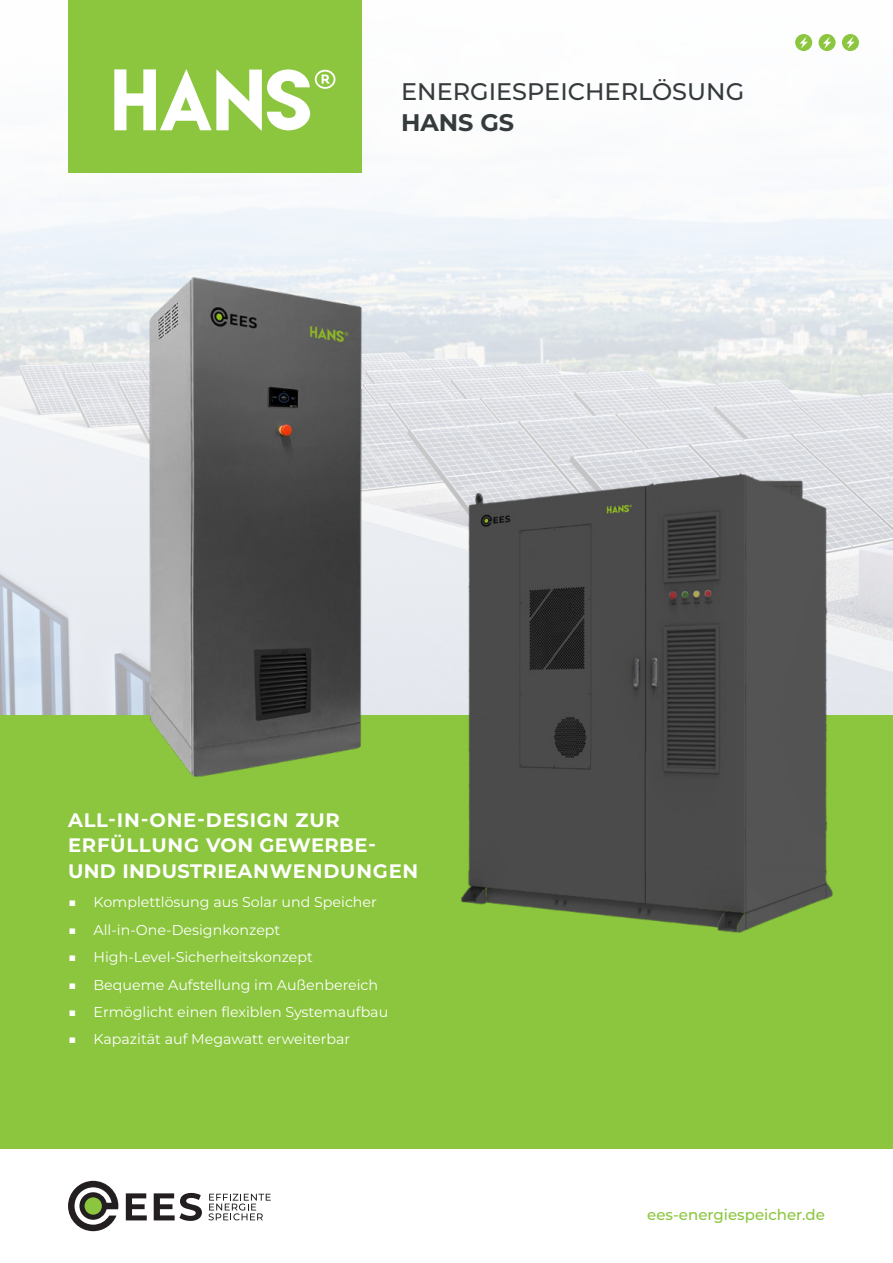
<style>
.page{position:relative;width:893px;height:1263px;background:#fff}
.page>*{position:absolute;margin:0;border:0;box-sizing:border-box;transform-origin:0 0}
.t1{font:500 24px/31.5px "Montserrat";color:#353b3c}
.t2{font:700 19.5px/25.5px "Montserrat";letter-spacing:.04em;color:#fff}
.t3{font:500 15px "Montserrat";color:#8bc63e}
.t4{font:14.25px "Montserrat";color:#fff}
.s1{font-weight:700}
</style>
<div class="page">
<img style="left:0;top:0;width:893px;height:715px">
<svg style="left:126px;top:1193px;width:21px;height:27px"></svg>
<svg style="left:154px;top:1193px;width:48px;height:28px"></svg>
<svg style="left:68px;top:1181px;width:50px;height:50px"></svg>
<svg style="left:208px;top:1194px;width:63px;height:26px"></svg>
<div style="left:842px;top:34px;width:17px;height:17px;background:#8bc63e;border-radius:50%"></div>
<svg style="left:846px;top:37px;width:9px;height:12px"></svg>
<div style="left:819px;top:34px;width:17px;height:17px;background:#8bc63e;border-radius:50%"></div>
<svg style="left:823px;top:37px;width:8px;height:12px"></svg>
<div style="left:795px;top:34px;width:17px;height:17px;background:#8bc63e;border-radius:50%"></div>
<svg style="left:799px;top:37px;width:9px;height:12px"></svg>
<div style="left:0;top:715px;width:893px;height:434px;background:#8bc63e"></div>
<img style="left:109px;top:226px;width:297px;height:551px">
<div style="left:68px;top:0;width:293px;height:173px;background:#8bc63e"></div>
<svg style="left:114px;top:69px;width:221px;height:61px"></svg>
<img style="left:413px;top:438px;width:472px;height:495px">
<h1 class="t1" style="left:401px;top:74px;width:345px">ENERGIESPEICHERLÖSUNG<br><span class="s1">HANS GS</span></h1>
<h4 class="t2" style="left:68px;top:806px;width:352px">ALL-IN-ONE-DESIGN ZUR<br>ERFÜLLUNG VON GEWERBE-<br>UND INDUSTRIEANWENDUNGEN</h4>
<p class="t4" style="left:68px;top:892px;width:310px">■ Komplettlösung aus Solar und Speicher</p>
<p class="t4" style="left:68px;top:920px;width:214px">■ All-in-One-Designkonzept</p>
<p class="t4" style="left:68px;top:947px;width:246px">■ High-Level-Sicherheitskonzept</p>
<p class="t4" style="left:68px;top:975px;width:312px">■ Bequeme Aufstellung im Außenbereich</p>
<p class="t4" style="left:68px;top:1002px;width:322px">■ Ermöglicht einen flexiblen Systemaufbau</p>
<p class="t4" style="left:68px;top:1029px;width:284px">■ Kapazität auf Megawatt erweiterbar</p>
<p class="t3" style="left:647px;top:1204px;width:179px">ees-energiespeicher.de</p>
</div>
